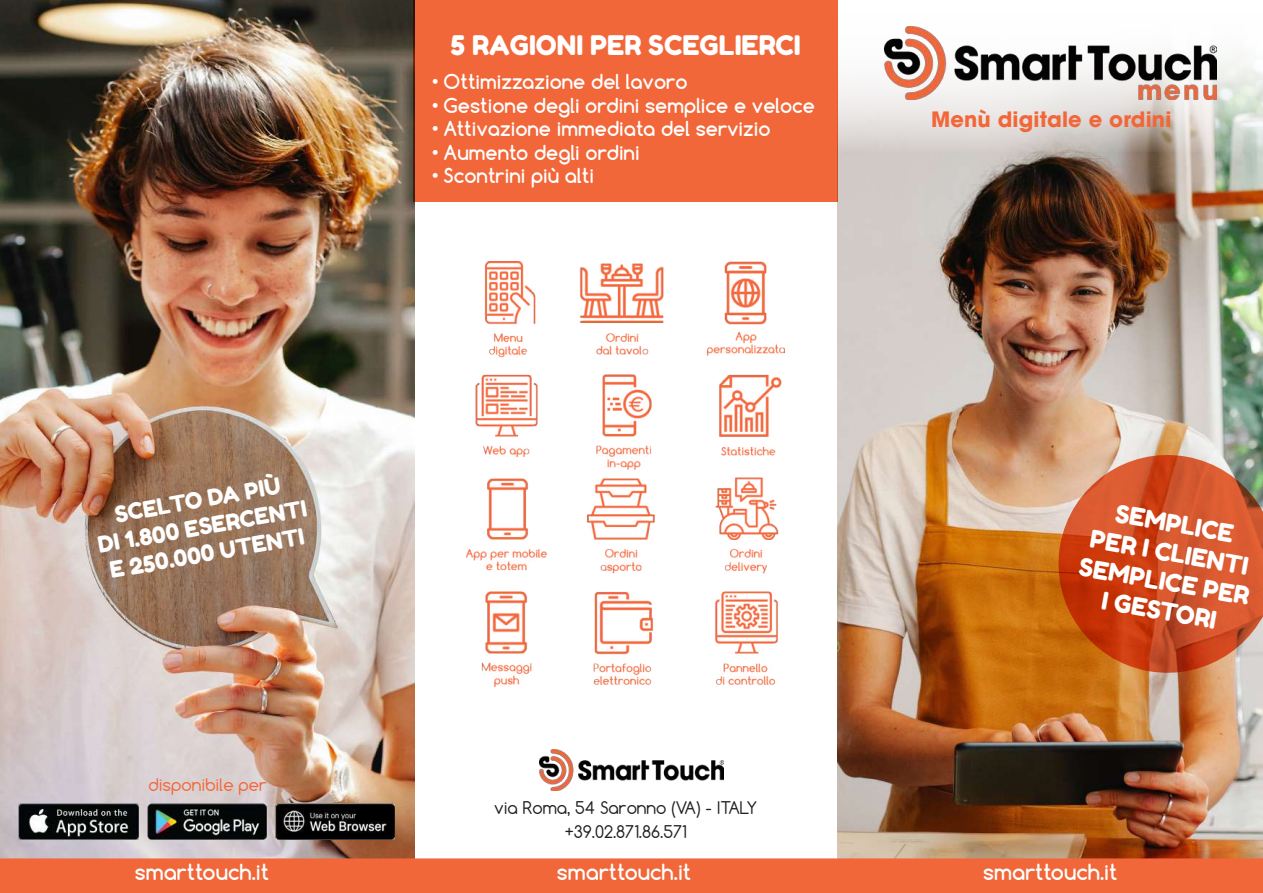
<style>
.page{position:relative;width:1263px;height:893px;background:#fff}
.page>*{position:absolute;margin:0;border:0;box-sizing:border-box;transform-origin:0 0}
.t1{font:27px "Fredoka One";color:#fff}
.t2{font:24.45px/29.4px "Fredoka One";color:#fff;text-align:center}
.t3{font:22.5px/27px "Fredoka One";color:#fff;text-align:center}
.t4{font:700 21px "Comfortaa";color:#fff}
.t5{font:700 21px "ITC Avant Garde Std";letter-spacing:.01em;color:#f26739}
.t6{font:700 19.5px "Comfortaa";color:#fff}
.t7{font:16.5px/24px "Comfortaa";color:#231f20;text-align:center}
.t8{font:16.5px "Comfortaa";color:#f26739}
</style>
<div class="page">
<img style="left:0;top:0;width:414px;height:858px">
<img style="left:838px;top:152px;width:425px;height:706px">
<svg style="left:838px;top:46px;width:425px;height:106px;background:#dddad6"></svg>
<img style="left:539px;top:750px;width:185px;height:40px">
<img style="left:18px;top:804px;width:121px;height:35px">
<img style="left:147px;top:804px;width:119px;height:35px">
<img style="left:275px;top:804px;width:120px;height:35px">
<div style="left:0;top:858px;width:1263px;height:35px;background:#f26739"></div>
<div style="left:414px;top:0;width:424px;height:202px;background:#f26739"></div>
<img style="left:884px;top:26px;width:332px;height:73px">
<svg style="left:1050px;top:446px;width:213px;height:236px;background:#ce6237"></svg>
<img style="left:467px;top:261px;width:317px;height:425px">
<p class="t3" style="left:91px;top:505px;width:213px;rotate:-10deg">SCELTO DA PIÙ<br>DI 1.800 ESERCENTI<br>E 250.000 UTENTI</p>
<p class="t8" style="left:148px;top:775px;width:120px">disponibile per</p>
<p class="t4" style="left:135px;top:859px;width:136px">smarttouch.it</p>
<h1 class="t1" style="left:451px;top:29px;width:351px">5 RAGIONI PER SCEGLIERCI</h1>
<p class="t6" style="left:432px;top:69px;width:257px">• Ottimizzazione del lavoro</p>
<p class="t6" style="left:432px;top:93px;width:385px">• Gestione degli ordini semplice e veloce</p>
<p class="t6" style="left:432px;top:116px;width:340px">• Attivazione immediata del servizio</p>
<p class="t6" style="left:432px;top:140px;width:209px">• Aumento degli ordini</p>
<p class="t6" style="left:432px;top:163px;width:164px">• Scontrini più alti</p>
<p class="t5" style="left:931px;top:105px;width:242px">Menù digitale e ordini</p>
<p class="t7" style="left:494px;top:795px;width:265px">via Roma, 54 Saronno (VA) - ITALY +39.02.871.86.571</p>
<p class="t2" style="left:1092px;top:494px;width:174px;rotate:10deg">SEMPLICE<br>PER I CLIENTI<br>SEMPLICE PER<br>I GESTORI</p>
<p class="t4" style="left:557px;top:859px;width:136px">smarttouch.it</p>
<p class="t4" style="left:983px;top:859px;width:136px">smarttouch.it</p>
</div>
